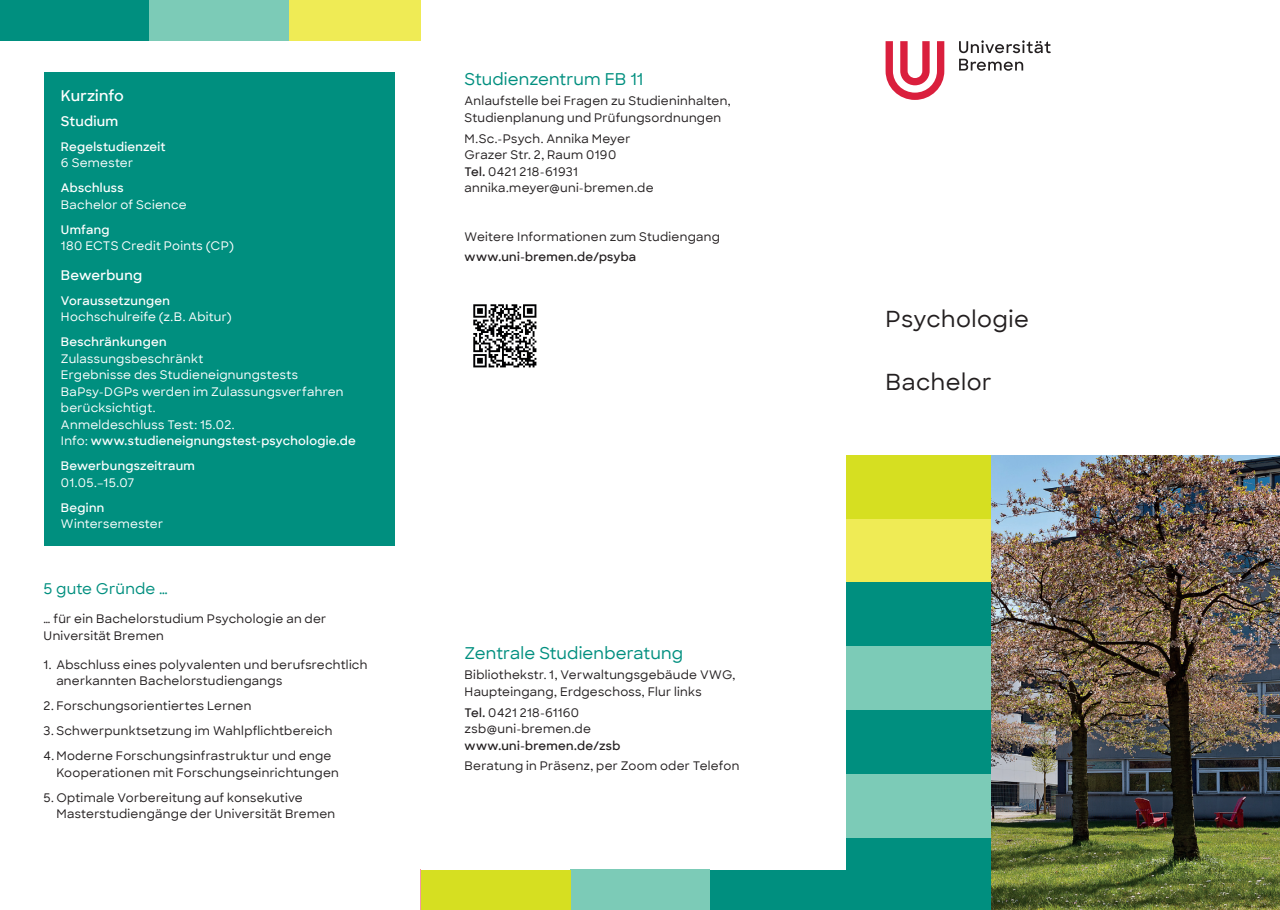
<style>
.page{position:relative;width:1280px;height:910px;background:#fff}
.page>*{position:absolute;margin:0;border:0;box-sizing:border-box;transform-origin:0 0}
.t1{font:500 22.5px "Sharp Sans";letter-spacing:.02em;color:#231f20}
.t2{font:500 16.5px "Sharp Sans";letter-spacing:.01em;color:#008f7f}
.t3{font:500 15px "Sharp Sans";letter-spacing:.015em;color:#008f7f}
.t4{font:600 15px "Sharp Sans";letter-spacing:.005em;color:#fff}
.t5{font:600 13.5px "Sharp Sans";letter-spacing:.02em;color:#fff}
.t6{font:500 12px/16.5px "Sharp Sans";letter-spacing:.025em;color:#231f20}
.t7{font:500 12px/16.5px "Sharp Sans";letter-spacing:.025em;color:#fff}
.t8{font:600 12px "Sharp Sans";letter-spacing:.025em;color:#fff}
.t9{font:600 12px "Sharp Sans";letter-spacing:.025em;color:#231f20}
.s1{font-weight:600}
</style>
<div class="page">
<svg style="left:959px;top:59px;width:64px;height:12px"></svg>
<svg style="left:959px;top:40px;width:92px;height:13px"></svg>
<svg style="left:885px;top:41px;width:59px;height:59px"></svg>
<img style="left:991px;top:455px;width:289px;height:455px">
<div style="left:473px;top:870px;width:377px;height:40px;background:#008f7f"></div>
<div style="left:570px;top:870px;width:140px;height:40px;background:#7ccbb7"></div>
<div style="left:421px;top:870px;width:149px;height:40px;background:#d6df21"></div>
<div style="left:0;top:0;width:149px;height:40px;background:#008f7f"></div>
<div style="left:149px;top:0;width:140px;height:40px;background:#7ccbb7"></div>
<div style="left:289px;top:0;width:132px;height:40px;background:#efeb55"></div>
<div style="left:846px;top:774px;width:145px;height:64px;background:#7ccbb7"></div>
<div style="left:846px;top:646px;width:145px;height:64px;background:#7ccbb7"></div>
<div style="left:846px;top:519px;width:145px;height:64px;background:#efeb55"></div>
<div style="left:846px;top:838px;width:145px;height:72px;background:#008f7f"></div>
<div style="left:846px;top:710px;width:145px;height:64px;background:#008f7f"></div>
<div style="left:846px;top:583px;width:145px;height:63px;background:#008f7f"></div>
<div style="left:846px;top:455px;width:145px;height:64px;background:#d6df21"></div>
<img style="left:473px;top:304px;width:64px;height:64px">
<div style="left:44px;top:72px;width:350px;height:473px;background:#008f7f"></div>
<p class="t4" style="left:61px;top:84px;width:64px">Kurzinfo</p>
<p class="t5" style="left:61px;top:111px;width:59px">Studium</p>
<p class="t8" style="left:61px;top:138px;width:106px">Regelstudienzeit</p>
<p class="t7" style="left:61px;top:154px;width:74px">6 Semester</p>
<p class="t8" style="left:61px;top:179px;width:64px">Abschluss</p>
<p class="t7" style="left:61px;top:196px;width:127px">Bachelor of Science</p>
<p class="t8" style="left:61px;top:221px;width:50px">Umfang</p>
<p class="t7" style="left:61px;top:237px;width:175px">180 ECTS Credit Points (CP)</p>
<p class="t5" style="left:61px;top:265px;width:83px">Bewerbung</p>
<p class="t8" style="left:61px;top:292px;width:110px">Voraussetzungen</p>
<p class="t7" style="left:61px;top:308px;width:172px">Hochschulreife (z.B. Abitur)</p>
<p class="t8" style="left:61px;top:333px;width:107px">Beschränkungen</p>
<p class="t7" style="left:61px;top:350px;width:296px">Zulassungsbeschränkt<br>Ergebnisse des Studieneignungstests BaPsy-DGPs werden im Zulassungsverfahren berücksichtigt.<br>Anmeldeschluss Test: 15.02.<br>Info: <span class="s1">www.studieneignungstest-psychologie.de</span></p>
<p class="t8" style="left:61px;top:457px;width:136px">Bewerbungszeitraum</p>
<p class="t7" style="left:61px;top:474px;width:75px">01.05.–15.07</p>
<p class="t8" style="left:61px;top:499px;width:45px">Beginn</p>
<p class="t7" style="left:61px;top:515px;width:104px">Wintersemester</p>
<p class="t3" style="left:44px;top:577px;width:126px">5 gute Gründe …</p>
<p class="t6" style="left:44px;top:610px;width:284px">… für ein Bachelorstudium Psychologie an der<br>Universität Bremen</p>
<p class="t6" style="left:56px;top:656px;width:313px;text-indent:-13px">1. Abschluss eines polyvalenten und berufsrechtlich anerkannten Bachelorstudiengangs</p>
<p class="t6" style="left:44px;top:697px;width:209px">2. Forschungsorientiertes Lernen</p>
<p class="t6" style="left:44px;top:722px;width:290px">3. Schwerpunktsetzung im Wahlpflichtbereich</p>
<p class="t6" style="left:56px;top:747px;width:284px;text-indent:-13px">4. Moderne Forschungsinfrastruktur und enge<br>Kooperationen mit Forschungseinrichtungen</p>
<p class="t6" style="left:56px;top:789px;width:280px;text-indent:-13px">5. Optimale Vorbereitung auf konsekutive<br>Masterstudiengänge der Universität Bremen</p>
<h2 class="t2" style="left:465px;top:66px;width:180px">Studienzentrum FB 11</h2>
<p class="t6" style="left:465px;top:92px;width:268px">Anlaufstelle bei Fragen zu Studieninhalten,<br>Studienplanung und Prüfungsordnungen</p>
<p class="t6" style="left:465px;top:130px;width:191px">M.Sc.-Psych. Annika Meyer<br>Grazer Str. 2, Raum 0190<br><span class="s1">Tel.</span> 0421 218-61931 annika.meyer@uni-bremen.de</p>
<p class="t6" style="left:465px;top:228px;width:257px">Weitere Informationen zum Studiengang</p>
<p class="t9" style="left:465px;top:248px;width:173px">www.uni-bremen.de/psyba</p>
<h2 class="t2" style="left:465px;top:640px;width:220px">Zentrale Studienberatung</h2>
<p class="t6" style="left:465px;top:666px;width:272px">Bibliothekstr. 1, Verwaltungsgebäude VWG,<br>Haupteingang, Erdgeschoss, Flur links</p>
<p class="t6" style="left:465px;top:704px;width:128px"><span class="s1">Tel.</span> 0421 218-61160 zsb@uni-bremen.de</p>
<p class="t9" style="left:465px;top:737px;width:157px">www.uni-bremen.de/zsb</p>
<p class="t6" style="left:465px;top:757px;width:276px">Beratung in Präsenz, per Zoom oder Telefon</p>
<h1 class="t1" style="left:885px;top:303px;width:145px">Psychologie</h1>
<h1 class="t1" style="left:885px;top:365px;width:108px">Bachelor</h1>
</div>
